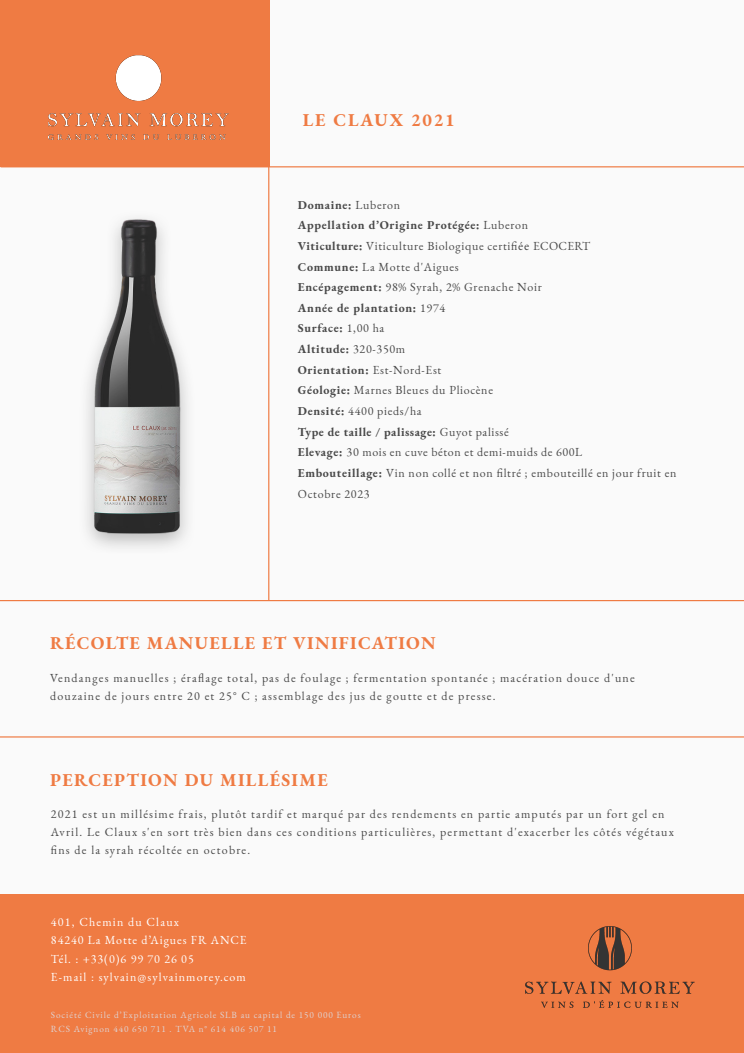
<style>
.page{position:relative;width:744px;height:1053px;background:#fff}
.page>*{position:absolute;margin:0;border:0;box-sizing:border-box;transform-origin:0 0}
.t1{font:700 18px "EB Garamond";letter-spacing:.075em;color:#ef7b43}
.t2{font:700 18px "EB Garamond";letter-spacing:.1em;color:#ef7b43}
.t3{font:12px/20.6px "EB Garamond";letter-spacing:.06em;color:#494949}
.t4{font:12px/18px "EB Garamond";letter-spacing:.1em;color:#494949}
.t5{font:12px/18.5px "EB Garamond";letter-spacing:.08em;color:#fff}
.t6{font:9.2px/14.2px "EB Garamond";letter-spacing:.1em;color:#dfd2d2}
.s1{font-weight:700}
.s2{font-family:"Minion Pro"}
</style>
<div class="page">
<div style="left:0;top:0;width:744px;height:1052px;background:#fafafa"></div>
<hr style="left:0;top:599px;width:744px;height:2px;background:#ef7b43">
<div style="left:0;top:0;width:269px;height:167px;background:#ef7b43"></div>
<img style="left:49px;top:55px;width:180px;height:84px">
<hr style="left:268px;top:1px;width:1px;height:599px;background:#ef7b43">
<div style="left:0;top:893px;width:744px;height:159px;background:#ef7b43"></div>
<img style="left:87px;top:219px;width:100px;height:328px">
<hr style="left:0;top:736px;width:744px;height:1px;background:#ef7b43">
<hr style="left:1px;top:166px;width:743px;height:1px;background:#ef7b43">
<img style="left:526px;top:926px;width:168px;height:80px">
<h1 class="t2" style="left:303px;top:107px;width:153px">LE CLAUX 2021</h1>
<p class="t3" style="left:298px;top:194px;width:380px"><span class="s1">Domaine:</span> Luberon<br><span class="s1">Appellation d’Origine Protégée:</span> Luberon<br><span class="s1">Viticulture:</span> Viticulture Biologique certifi<span class="s2">ée</span> ECOCERT<br><span class="s1">Commune:</span> La Motte d'Aigues<br><span class="s1">Encépagement:</span> 98% Syrah, 2% Grenache Noir<br><span class="s1">Année de plantation:</span> 1974<br><span class="s1">Surface:</span> 1,00 ha<br><span class="s1">Altitude:</span> 320-350m<br><span class="s1">Orientation:</span> Est-Nord-Est<br><span class="s1">Géologie:</span> Marnes Bleues du Pliocène<br><span class="s1">Densité:</span> 4400 pieds/ha<br><span class="s1">Type de taille / palissage:</span> Guyot palissé<br><span class="s1">Elevage:</span> 30 mois en cuve béton et demi-muids de 600L<br><span class="s1">Embouteillage:</span> Vin non collé et non filtré ; embouteillé en jour fruit en Octobre 2023</p>
<h1 class="t1" style="left:50px;top:630px;width:387px">RÉCOLTE MANUELLE ET VINIFICATION</h1>
<p class="t4" style="left:50px;top:668px;width:586px">Vendanges manuelles ; éraflage total, pas de foulage ; fermentation spontanée ; macération douce d'une douzaine de jours entre 20 et 25° C ; assemblage des jus de goutte et de presse.</p>
<h1 class="t1" style="left:50px;top:766px;width:279px">PERCEPTION DU MILLÉSIME</h1>
<p class="t4" style="left:51px;top:804px;width:625px">2021 est un millésime frais, plutôt tardif et marqué par des rendements en partie amputés par un fort gel en<br>Avril. Le Claux s'en sort très bien dans ces conditions particulières, permettant d'exacerber les côtés végétaux fins de la syrah récoltée en octobre.</p>
<p class="t5" style="left:51px;top:912px;width:197px">401, Chemin du Claux<br>84240 La Motte d’Aigues FR ANCE<br>Tél. : +33(0)6 99 70 26 05<br>E-mail : sylvain@sylvainmorey.com</p>
<p class="t6" style="left:51px;top:1007px;width:311px">Société Civile d’Exploitation Agricole SLB au capital de 150 000 Euros<br>RCS Avignon 440 650 711 . TVA n° 614 406 507 11</p>
</div>
